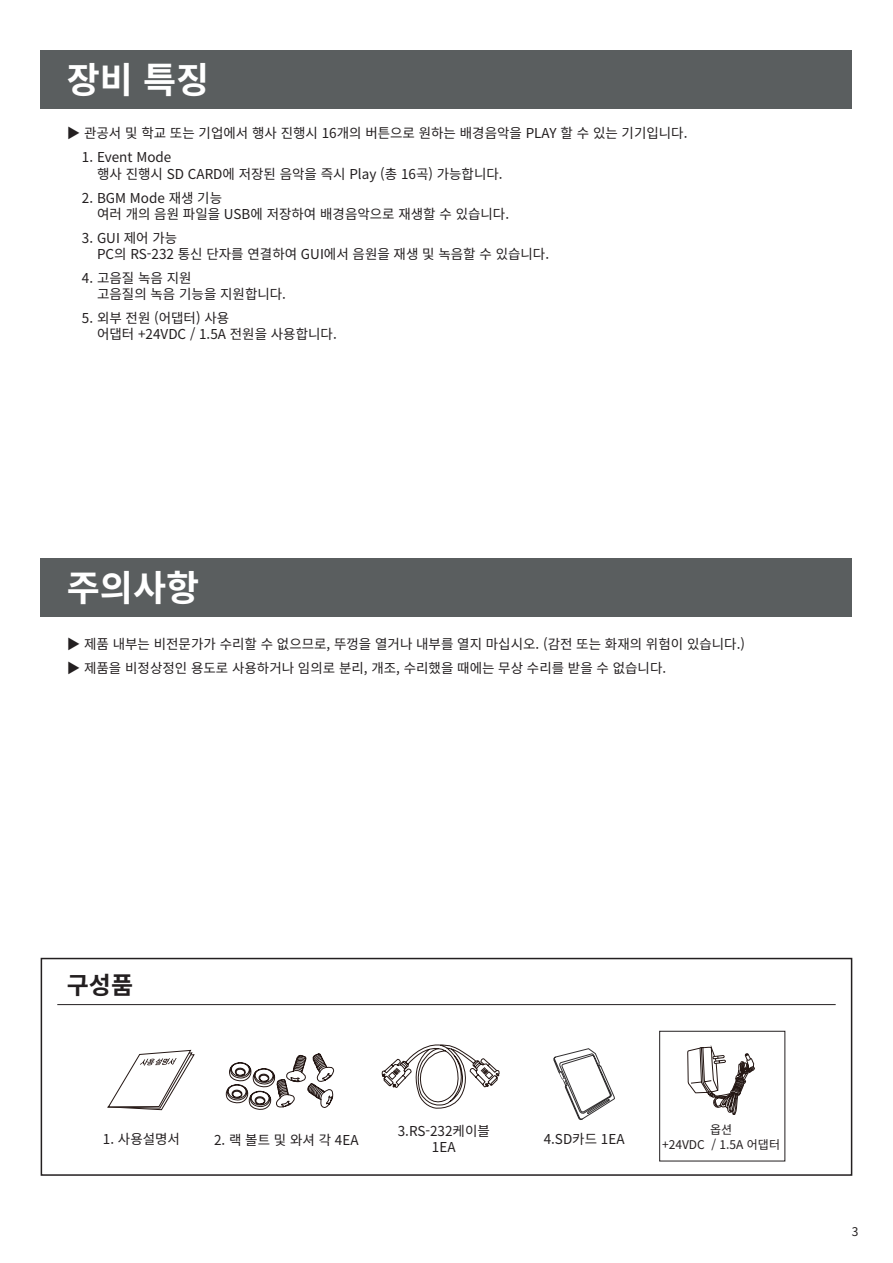
<style>
.page{position:relative;width:893px;height:1263px;background:#fff}
.page>*{position:absolute;margin:0;border:0;box-sizing:border-box;transform-origin:0 0}
.t1{font:700 36px "Noto Sans CJ Kkr";color:#fff}
.t2{font:700 24.3px "Noto Sans CJ Kkr";color:#231f20}
.t3{font:13.65px/16.2px "Noto Sans CJ Kkr";color:#231f20}
.t4{font:13.5px "Noto Sans CJ Kkr";color:#231f20}
.t5{font:12px/15px "Noto Sans CJ Kkr";color:#231f20;text-align:center}
.s1{font-size:13.5px}
</style>
<div class="page">
<div style="left:41px;top:51px;width:811px;height:58px;background:#5a5e5f"></div>
<div style="left:41px;top:558px;width:811px;height:59px;background:#5a5e5f"></div>
<div style="left:41px;top:958px;width:811px;height:218px;border:2px solid #231f20"></div>
<hr style="left:57px;top:1004px;width:779px;height:1px;background:#231f20">
<svg style="left:108px;top:1050px;width:87px;height:60px"></svg>
<svg style="left:381px;top:1044px;width:119px;height:65px"></svg>
<svg style="left:226px;top:1053px;width:108px;height:57px"></svg>
<svg style="left:553px;top:1048px;width:62px;height:72px"></svg>
<svg style="left:687px;top:1047px;width:68px;height:68px"></svg>
<div style="left:659px;top:1031px;width:126px;height:130px;border:1px solid #231f20"></div>
<h1 class="t1" style="left:67px;top:60px;width:144px">장비 특징</h1>
<p class="t3" style="left:67px;top:125px;width:622px"><span class="s1">▶</span> 관공서 및 학교 또는 기업에서 행사 진행시 16개의 버튼으로 원하는 배경음악을 PLAY 할 수 있는 기기입니다.</p>
<p class="t3" style="left:97px;top:149px;width:407px;text-indent:-15px">1. Event Mode<br>행사 진행시 SD CARD에 저장된 음악을 즉시 Play (총 16곡) 가능합니다.</p>
<p class="t3" style="left:97px;top:190px;width:414px;text-indent:-15px">2. BGM Mode 재생 기능<br>여러 개의 음원 파일을 USB에 저장하여 배경음악으로 재생할 수 있습니다.</p>
<p class="t3" style="left:97px;top:230px;width:454px;text-indent:-15px">3. GUI 제어 가능<br>PC의 RS-232 통신 단자를 연결하여 GUI에서 음원을 재생 및 녹음할 수 있습니다.</p>
<p class="t3" style="left:97px;top:270px;width:190px;text-indent:-15px">4. 고음질 녹음 지원<br>고음질의 녹음 기능을 지원합니다.</p>
<p class="t3" style="left:97px;top:310px;width:241px;text-indent:-15px">5. 외부 전원 (어댑터) 사용<br>어댑터 +24VDC / 1.5A 전원을 사용합니다.</p>
<h1 class="t1" style="left:67px;top:567px;width:134px">주의사항</h1>
<p class="t3" style="left:67px;top:637px;width:680px"><span class="s1">▶</span> 제품 내부는 비전문가가 수리할 수 없으므로, 뚜껑을 열거나 내부를 열지 마십시오. <span class="s1">(감전 또는 화재의 위험이 있습니다.)</span></p>
<p class="t4" style="left:67px;top:661px;width:601px">▶ 제품을 비정상정인 용도로 사용하거나 임의로 분리, 개조, 수리했을 때에는 무상 수리를 받을 수 없습니다.</p>
<h2 class="t2" style="left:67px;top:971px;width:68px">구성품</h2>
<p class="t3" style="left:103px;top:1131px;width:79px">1. 사용설명서</p>
<p class="t5" style="left:662px;top:1122px;width:120px">옵션<br>+24VDC / 1.5A 어댑터</p>
<p class="t3" style="left:214px;top:1132px;width:146px">2. 랙 볼트 및 와셔 각 4EA</p>
<p class="t3" style="left:398px;top:1123px;width:94px;text-align:center">3.RS-232케이블<br>1EA</p>
<p class="t3" style="left:544px;top:1131px;width:82px">4.SD카드 1EA</p>
<p class="t5" style="left:852px;top:1224px;width:8px">3</p>
</div>
